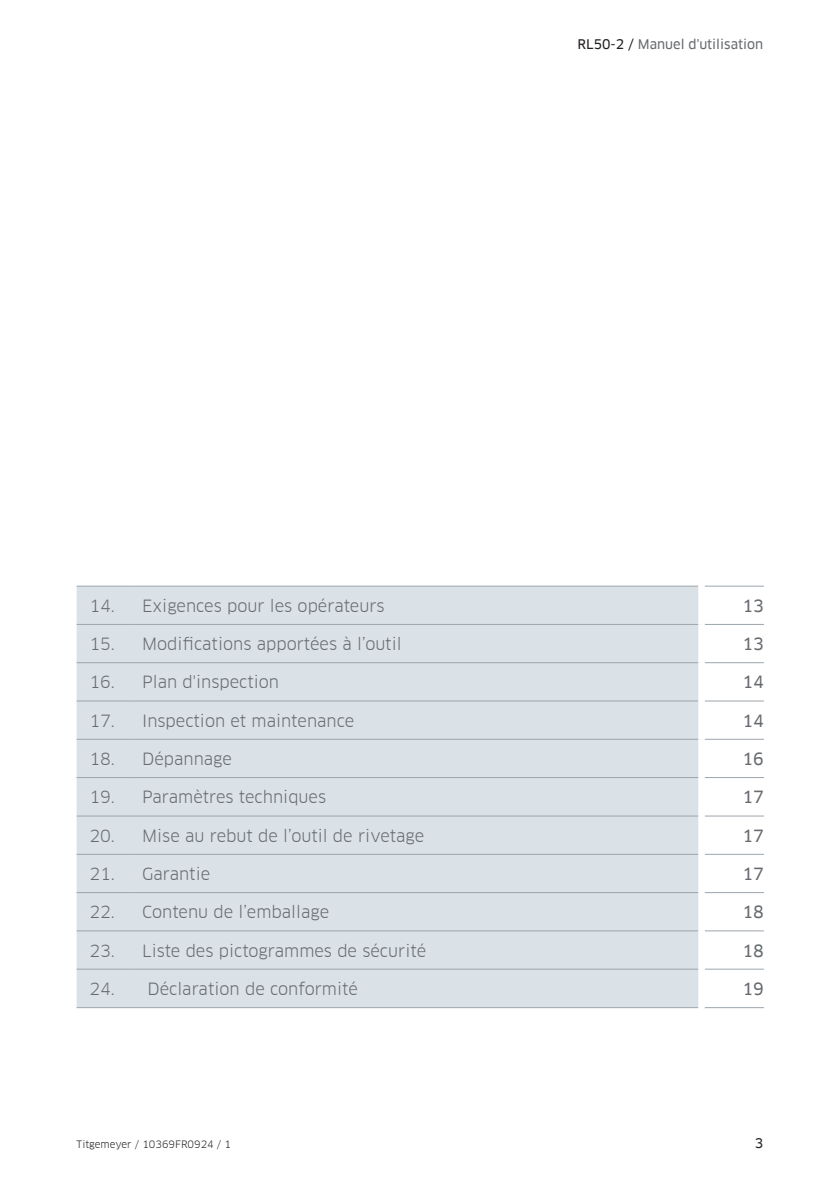
<style>
.page{position:relative;width:840px;height:1191px;background:#fff}
.page>*{position:absolute;margin:0;border:0;box-sizing:border-box;transform-origin:0 0}
.t1{font:16.4px "Clan Offc Pro";color:#666b70}
.t2{font:16.4px "Clan Offc Pro News";color:#666b70}
.t3{font:13px "Clan Offc Pro News";color:#666b70}
.t4{font:13px "Clan Offc Pro News";color:#231f20}
.t5{font:10px "Clan Offc Pro";color:#231f20}
.s1{color:#231f20}
</style>
<div class="page">
<div style="left:77px;top:587px;width:621px;height:420px;background:#dae2e7"></div>
<hr style="left:77px;top:624px;width:52px;height:1px;background:#9da5ab">
<hr style="left:129px;top:624px;width:569px;height:1px;background:#9da5ab">
<hr style="left:704px;top:624px;width:59px;height:1px;background:#9da5ab">
<hr style="left:77px;top:662px;width:52px;height:1px;background:#9da5ab">
<hr style="left:129px;top:662px;width:569px;height:1px;background:#9da5ab">
<hr style="left:704px;top:662px;width:59px;height:1px;background:#9da5ab">
<hr style="left:77px;top:700px;width:52px;height:1px;background:#9da5ab">
<hr style="left:129px;top:700px;width:569px;height:1px;background:#9da5ab">
<hr style="left:704px;top:700px;width:59px;height:1px;background:#9da5ab">
<hr style="left:77px;top:739px;width:52px;height:1px;background:#9da5ab">
<hr style="left:129px;top:739px;width:569px;height:1px;background:#9da5ab">
<hr style="left:704px;top:739px;width:59px;height:1px;background:#9da5ab">
<hr style="left:77px;top:777px;width:52px;height:1px;background:#9da5ab">
<hr style="left:129px;top:777px;width:569px;height:1px;background:#9da5ab">
<hr style="left:704px;top:777px;width:59px;height:1px;background:#9da5ab">
<hr style="left:77px;top:815px;width:52px;height:1px;background:#9da5ab">
<hr style="left:129px;top:815px;width:569px;height:1px;background:#9da5ab">
<hr style="left:704px;top:815px;width:59px;height:1px;background:#9da5ab">
<hr style="left:77px;top:854px;width:52px;height:1px;background:#9da5ab">
<hr style="left:129px;top:854px;width:569px;height:1px;background:#9da5ab">
<hr style="left:704px;top:854px;width:59px;height:1px;background:#9da5ab">
<hr style="left:77px;top:892px;width:52px;height:1px;background:#9da5ab">
<hr style="left:129px;top:892px;width:569px;height:1px;background:#9da5ab">
<hr style="left:704px;top:892px;width:59px;height:1px;background:#9da5ab">
<hr style="left:77px;top:930px;width:52px;height:1px;background:#9da5ab">
<hr style="left:129px;top:930px;width:569px;height:1px;background:#9da5ab">
<hr style="left:704px;top:930px;width:59px;height:1px;background:#9da5ab">
<hr style="left:77px;top:968px;width:52px;height:1px;background:#9da5ab">
<hr style="left:129px;top:968px;width:569px;height:1px;background:#9da5ab">
<hr style="left:704px;top:968px;width:59px;height:1px;background:#9da5ab">
<hr style="left:77px;top:1007px;width:52px;height:1px;background:#9da5ab">
<hr style="left:129px;top:1007px;width:569px;height:1px;background:#9da5ab">
<hr style="left:704px;top:1007px;width:59px;height:1px;background:#9da5ab">
<hr style="left:77px;top:586px;width:52px;height:1px;background:#9da5ab">
<hr style="left:129px;top:586px;width:569px;height:1px;background:#9da5ab">
<hr style="left:704px;top:586px;width:59px;height:1px;background:#9da5ab">
<p class="t3" style="left:577px;top:36px;width:187px"><span class="s1">RL50-2 /</span> Manuel d'utilisation</p>
<p class="t1" style="left:89px;top:596px;width:296px">14. Exigences pour les opérateurs</p>
<p class="t2" style="left:742px;top:596px;width:23px">13</p>
<p class="t1" style="left:89px;top:634px;width:313px">15. Modifications apportées à l’outil</p>
<p class="t2" style="left:742px;top:634px;width:23px">13</p>
<p class="t1" style="left:89px;top:673px;width:191px">16. Plan d'inspection</p>
<p class="t2" style="left:742px;top:673px;width:23px">14</p>
<p class="t1" style="left:89px;top:711px;width:266px">17. Inspection et maintenance</p>
<p class="t2" style="left:742px;top:711px;width:23px">14</p>
<p class="t1" style="left:89px;top:749px;width:144px">18. Dépannage</p>
<p class="t2" style="left:742px;top:749px;width:23px">16</p>
<p class="t1" style="left:89px;top:787px;width:238px">19. Paramètres techniques</p>
<p class="t2" style="left:742px;top:787px;width:23px">17</p>
<p class="t1" style="left:89px;top:826px;width:336px">20. Mise au rebut de l’outil de rivetage</p>
<p class="t2" style="left:742px;top:826px;width:23px">17</p>
<p class="t1" style="left:89px;top:864px;width:122px">21. Garantie</p>
<p class="t2" style="left:742px;top:864px;width:23px">17</p>
<p class="t1" style="left:89px;top:902px;width:241px">22. Contenu de l’emballage</p>
<p class="t2" style="left:742px;top:902px;width:23px">18</p>
<p class="t1" style="left:89px;top:941px;width:338px">23. Liste des pictogrammes de sécurité</p>
<p class="t2" style="left:742px;top:941px;width:23px">18</p>
<p class="t1" style="left:89px;top:979px;width:270px">24. Déclaration de conformité</p>
<p class="t2" style="left:742px;top:979px;width:23px">19</p>
<p class="t5" style="left:77px;top:1138px;width:156px">Titgemeyer / 10369FR0924 / 1</p>
<p class="t4" style="left:754px;top:1136px;width:10px">3</p>
</div>
